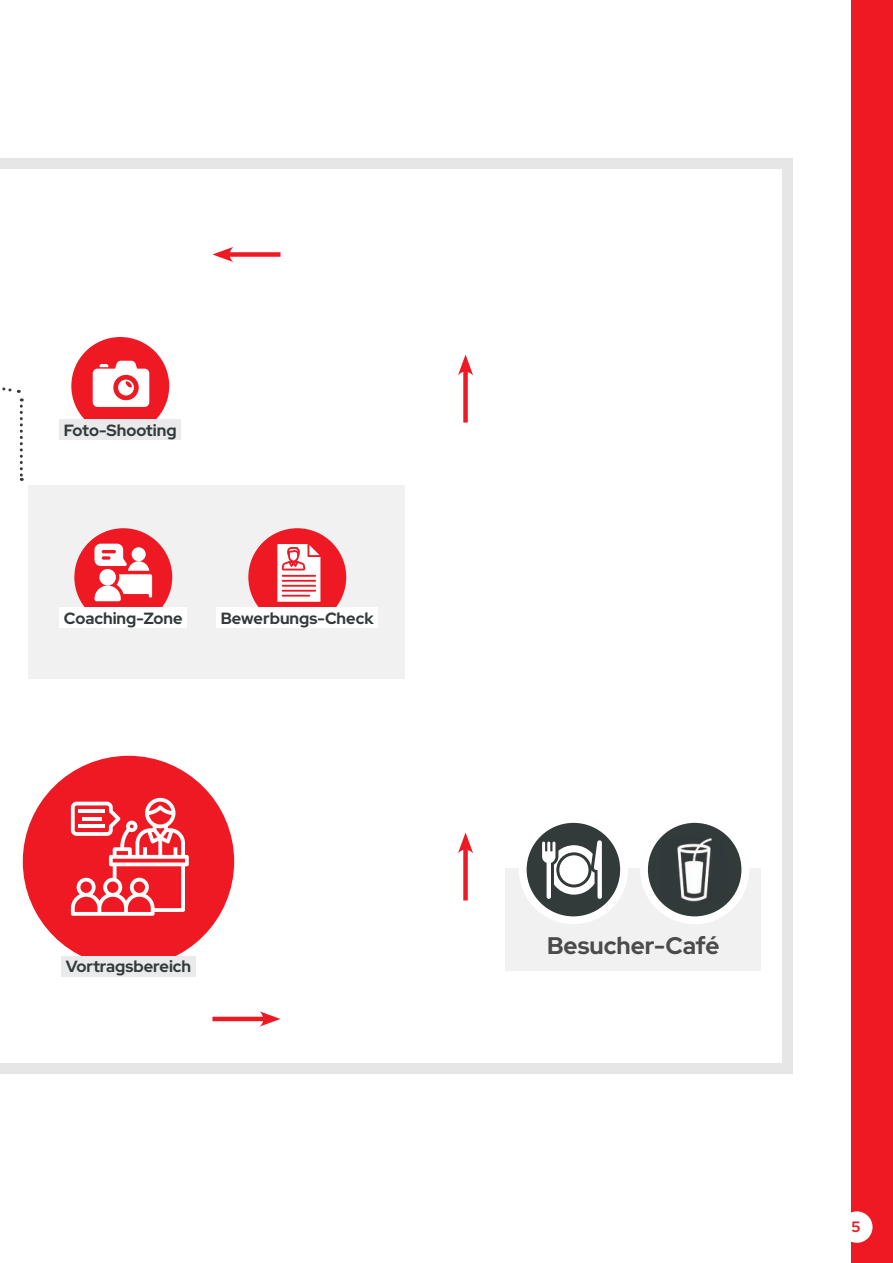
<style>
.page{position:relative;width:893px;height:1263px;background:#ef1923}
.page>*{position:absolute;margin:0;border:0;box-sizing:border-box;transform-origin:0 0}
.t1{font:700 24px "Red Hat Display";color:#4a4b4b}
.t2{font:700 16.2px "Red Hat Display";color:#333a3a}
.t3{font:700 15px "Red Hat Display";color:#ef1923}
</style>
<div class="page">
<div style="left:0;top:0;width:850px;height:1263px;background:#fff"></div>
<div style="left:841px;top:1211px;width:31px;height:32px;background:#fff;border-radius:50%"></div>
<div style="left:28px;top:485px;width:377px;height:194px;background:#f2f1f1"></div>
<div style="left:506px;top:868px;width:255px;height:102px;background:#f2f1f1"></div>
<svg style="left:644px;top:819px;width:101px;height:101px;fill:#333a3a"></svg>
<div style="left:640px;top:815px;width:109px;height:109px;border:8px solid #fff;border-radius:50%"></div>
<img style="left:663px;top:838px;width:63px;height:63px">
<svg style="left:523px;top:819px;width:101px;height:101px;fill:#333a3a"></svg>
<div style="left:519px;top:815px;width:109px;height:109px;border:8px solid #fff;border-radius:50%"></div>
<svg style="left:542px;top:840px;width:60px;height:59px"></svg>
<div style="left:463px;top:845px;width:5px;height:55px;background:#ef1923"></div>
<svg style="left:458px;top:832px;width:15px;height:21px"></svg>
<div style="left:463px;top:367px;width:5px;height:55px;background:#ef1923"></div>
<svg style="left:458px;top:354px;width:15px;height:21px"></svg>
<div style="left:225px;top:252px;width:55px;height:5px;background:#ef1923"></div>
<svg style="left:212px;top:247px;width:21px;height:15px"></svg>
<div style="left:72px;top:338px;width:96px;height:96px;background:#ef1923;border-radius:50%"></div>
<div style="left:71px;top:337px;width:98px;height:98px;border:2px solid #ef1923;border-radius:50%"></div>
<svg style="left:93px;top:361px;width:56px;height:46px"></svg>
<div style="left:59px;top:420px;width:122px;height:20px;background:#eae9ec"></div>
<div style="left:75px;top:529px;width:96px;height:96px;background:#ef1923;border-radius:50%"></div>
<div style="left:74px;top:528px;width:98px;height:98px;border:2px solid #ef1923;border-radius:50%"></div>
<svg style="left:94px;top:544px;width:58px;height:57px"></svg>
<div style="left:59px;top:608px;width:128px;height:20px;background:#fff"></div>
<div style="left:249px;top:529px;width:96px;height:96px;background:#ef1923;border-radius:50%"></div>
<div style="left:248px;top:528px;width:98px;height:98px;border:2px solid #ef1923;border-radius:50%"></div>
<div style="left:216px;top:608px;width:162px;height:20px;background:#fff"></div>
<svg style="left:277px;top:544px;width:43px;height:58px"></svg>
<div style="left:25px;top:758px;width:207px;height:207px;background:#ef1923;border-radius:50%"></div>
<svg style="left:71px;top:798px;width:118px;height:118px"></svg>
<hr style="left:79px;top:809px;width:26px;height:4px;background:#fff">
<hr style="left:79px;top:824px;width:26px;height:4px;background:#fff">
<hr style="left:82px;top:817px;width:19px;height:4px;background:#fff">
<div style="left:61px;top:956px;width:135px;height:20px;background:#eae9ec"></div>
<div style="left:0;top:1064px;width:793px;height:10px;background:#e6e6e7"></div>
<div style="left:0;top:158px;width:793px;height:11px;background:#e6e6e7"></div>
<svg style="left:2px;top:387px;width:21px;height:94px"></svg>
<hr style="left:212px;top:1017px;width:56px;height:4px;background:#ef1923">
<svg style="left:260px;top:1011px;width:20px;height:15px"></svg>
<div style="left:782px;top:158px;width:11px;height:905px;background:#e6e6e7"></div>
<p class="t2" style="left:64px;top:419px;width:114px">Foto-Shooting</p>
<p class="t2" style="left:64px;top:607px;width:120px">Coaching-Zone</p>
<p class="t2" style="left:221px;top:607px;width:154px">Bewerbungs-Check</p>
<p class="t2" style="left:66px;top:956px;width:127px">Vortragsbereich</p>
<h1 class="t1" style="left:547px;top:929px;width:174px">Besucher-Café</h1>
<p class="t3" style="left:852px;top:1216px;width:11px">5</p>
</div>
